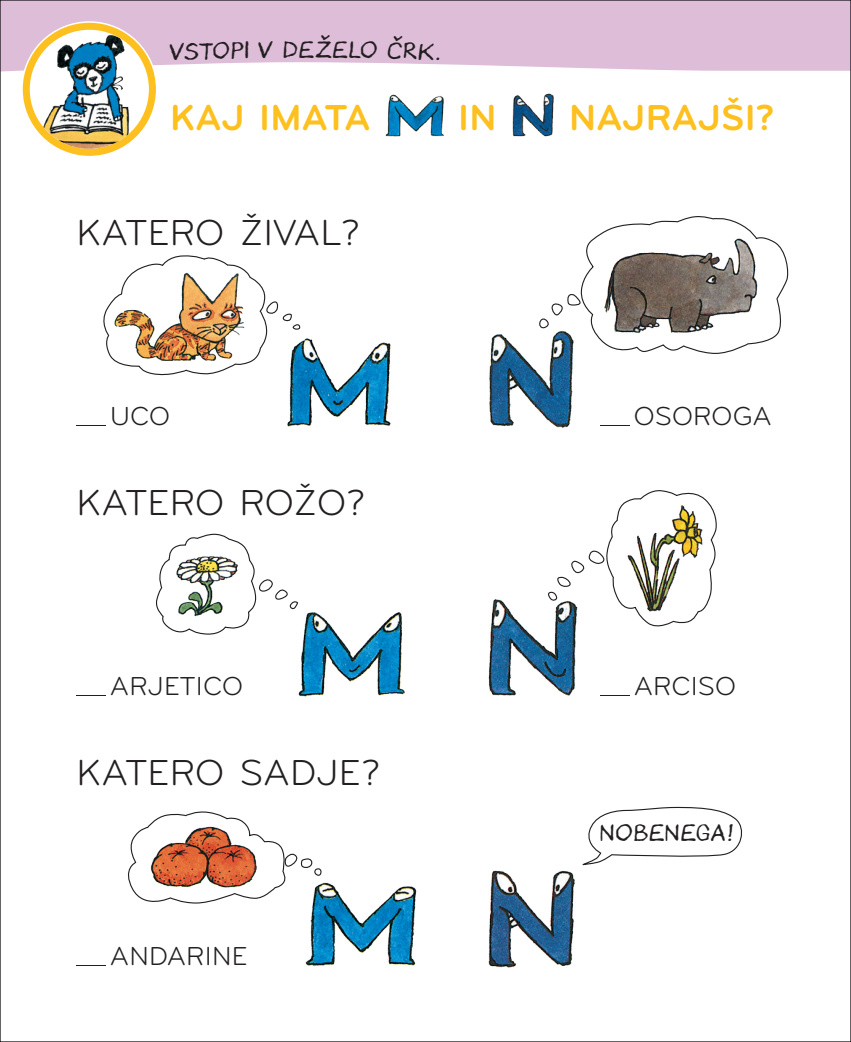
<style>
.page{position:relative;width:851px;height:1042px;background:#fff}
.page>*{position:absolute;margin:0;border:0;box-sizing:border-box;transform-origin:0 0}
.t1{font:37.5px "Bryant";letter-spacing:.005em;color:#231f20}
.t2{font:700 37.5px "Bryant";letter-spacing:.005em;color:#fec01e}
.t3{font:27px "Bryant";letter-spacing:.005em;color:#231f20;scale:2.5 1}
.t4{font:21px "Mmancek";letter-spacing:.07em;color:#231f20}
</style>
<div class="page">
<svg style="left:2px;top:2px;width:846px;height:70px;background:#e0c1db"></svg>
<img style="left:385px;top:94px;width:58px;height:43px">
<img style="left:512px;top:93px;width:42px;height:44px">
<svg style="left:103px;top:255px;width:189px;height:121px"></svg>
<svg style="left:551px;top:216px;width:238px;height:138px"></svg>
<svg style="left:156px;top:533px;width:127px;height:102px"></svg>
<svg style="left:571px;top:490px;width:146px;height:137px"></svg>
<svg style="left:128px;top:834px;width:194px;height:62px"></svg>
<svg style="left:22px;top:22px;width:135px;height:135px;background:#feca42"></svg>
<div style="left:30px;top:30px;width:119px;height:119px;background:#fff;border-radius:50%"></div>
<img style="left:38px;top:34px;width:92px;height:115px">
<img style="left:106px;top:265px;width:151px;height:106px">
<img style="left:598px;top:225px;width:172px;height:122px">
<img style="left:161px;top:539px;width:88px;height:89px">
<img style="left:136px;top:811px;width:130px;height:93px">
<img style="left:615px;top:499px;width:96px;height:121px">
<img style="left:294px;top:877px;width:123px;height:89px">
<img style="left:283px;top:589px;width:122px;height:108px">
<img style="left:488px;top:576px;width:106px;height:120px">
<img style="left:488px;top:870px;width:87px;height:98px">
<img style="left:489px;top:315px;width:98px;height:113px">
<img style="left:272px;top:318px;width:119px;height:109px">
<svg style="left:582px;top:806px;width:160px;height:60px"></svg>
<svg style="left:169px;top:42px;width:44px;height:19px"></svg>
<p class="t4" style="left:213px;top:35px;width:61px;rotate:-1deg">OPI V</p>
<p class="t4" style="left:284px;top:34px;width:50px">DEÆ</p>
<p class="t4" style="left:333px;top:34px;width:108px;rotate:1deg">ELO »RK.</p>
<h1 class="t2" style="left:170px;top:98px;width:202px">KAJ IMATA</h1>
<h1 class="t2" style="left:458px;top:98px;width:40px">IN</h1>
<h1 class="t2" style="left:569px;top:98px;width:206px">NAJRAJŠI?</h1>
<h1 class="t1" style="left:77px;top:212px;width:284px">KATERO ŽIVAL?</h1>
<p class="t3" style="left:77px;top:402px;width:39px">_UCO</p>
<p class="t3" style="left:600px;top:402px;width:70px">_OSOROGA</p>
<h1 class="t1" style="left:77px;top:482px;width:290px">KATERO ROŽO?</h1>
<p class="t3" style="left:77px;top:672px;width:68px">_ARJETICO</p>
<p class="t3" style="left:600px;top:672px;width:56px">_ARCISO</p>
<h1 class="t1" style="left:77px;top:752px;width:305px">KATERO SADJE?</h1>
<p class="t3" style="left:77px;top:942px;width:70px">_ANDARINE</p>
<p class="t4" style="left:600px;top:817px;width:135px">NOBENEGA!</p>
</div>
